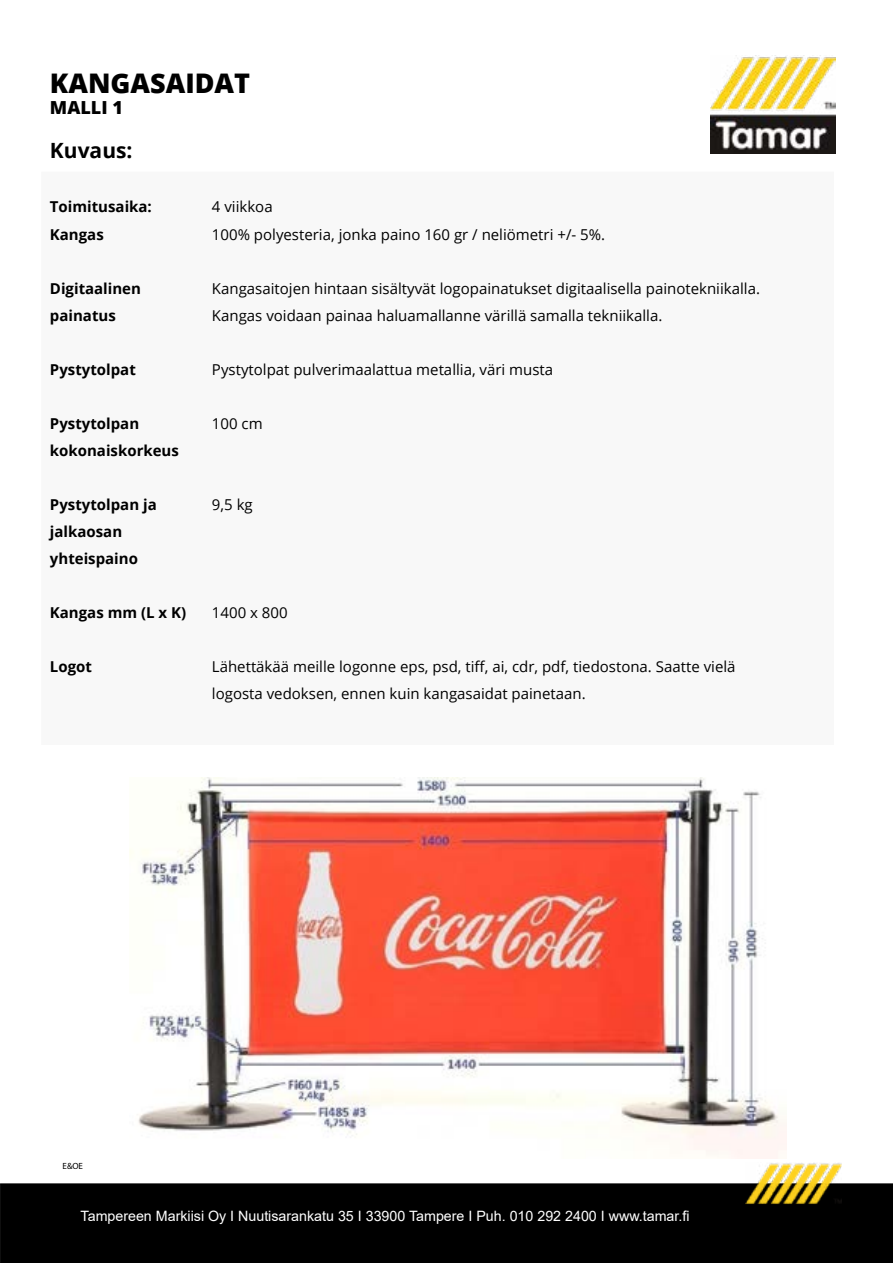
<style>
.page{position:relative;width:893px;height:1263px;background:#fff}
.page>*{position:absolute;margin:0;border:0;box-sizing:border-box;transform-origin:0 0}
.t1{font:800 27px "Open Sans";color:#000}
.t2{font:700 21px "Open Sans";color:#000}
.t3{font:800 18px "Open Sans";color:#000}
.t4{font:15px/27px "Open Sans";color:#000}
.t5{font:700 15px/27px "Open Sans";color:#000}
.t6{font:14.25px "Arial";color:#fff}
.t7{font:9px "Myriad Pro";color:#000}
</style>
<div class="page">
<div style="left:40px;top:171px;width:795px;height:575px;background:#f8f8f8"></div>
<div style="left:0;top:1183px;width:893px;height:80px;background:#000"></div>
<img style="left:746px;top:1163px;width:96px;height:42px">
<img style="left:710px;top:55px;width:126px;height:98px">
<img style="left:130px;top:778px;width:656px;height:381px">
<h1 class="t1" style="left:50px;top:62px;width:202px">KANGASAIDAT</h1>
<p class="t3" style="left:50px;top:94px;width:74px">MALLI 1</p>
<h2 class="t2" style="left:50px;top:135px;width:84px">Kuvaus:</h2>
<p class="t5" style="left:50px;top:192px;width:103px">Toimitusaika:</p>
<p class="t4" style="left:212px;top:192px;width:62px">4 viikkoa</p>
<p class="t5" style="left:50px;top:221px;width:55px">Kangas</p>
<p class="t4" style="left:212px;top:221px;width:395px">100% polyesteria, jonka paino 160 gr / neliömetri +/- 5%.</p>
<p class="t5" style="left:50px;top:275px;width:93px">Digitaalinen</p>
<p class="t4" style="left:212px;top:275px;width:549px">Kangasaitojen hintaan sisältyvät logopainatukset digitaalisella painotekniikalla.</p>
<p class="t5" style="left:50px;top:302px;width:67px">painatus</p>
<p class="t4" style="left:212px;top:302px;width:452px">Kangas voidaan painaa haluamallanne värillä samalla tekniikalla.</p>
<p class="t5" style="left:50px;top:356px;width:87px">Pystytolpat</p>
<p class="t4" style="left:212px;top:356px;width:343px">Pystytolpat pulverimaalattua metallia, väri musta</p>
<p class="t5" style="left:50px;top:410px;width:91px">Pystytolpan</p>
<p class="t4" style="left:212px;top:410px;width:52px">100 cm</p>
<p class="t5" style="left:50px;top:437px;width:130px">kokonaiskorkeus</p>
<p class="t5" style="left:50px;top:491px;width:108px">Pystytolpan ja</p>
<p class="t4" style="left:212px;top:491px;width:42px">9,5 kg</p>
<p class="t5" style="left:50px;top:518px;width:90px">jalkaosan yhteispaino</p>
<p class="t5" style="left:50px;top:599px;width:138px">Kangas mm (L x K)</p>
<p class="t4" style="left:212px;top:599px;width:77px">1400 x 800</p>
<p class="t5" style="left:50px;top:653px;width:44px">Logot</p>
<p class="t4" style="left:212px;top:653px;width:525px">Lähettäkää meille logonne eps, psd, tiff, ai, cdr, pdf, tiedostona. Saatte vielä logosta vedoksen, ennen kuin kangasaidat painetaan.</p>
<p class="t7" style="left:63px;top:1160px;width:22px">E&amp;OE</p>
<p class="t6" style="left:81px;top:1206px;width:610px">Tampereen Markiisi Oy I Nuutisarankatu 35 I 33900 Tampere I Puh. 010 292 2400 I www.tamar.fi</p>
</div>
